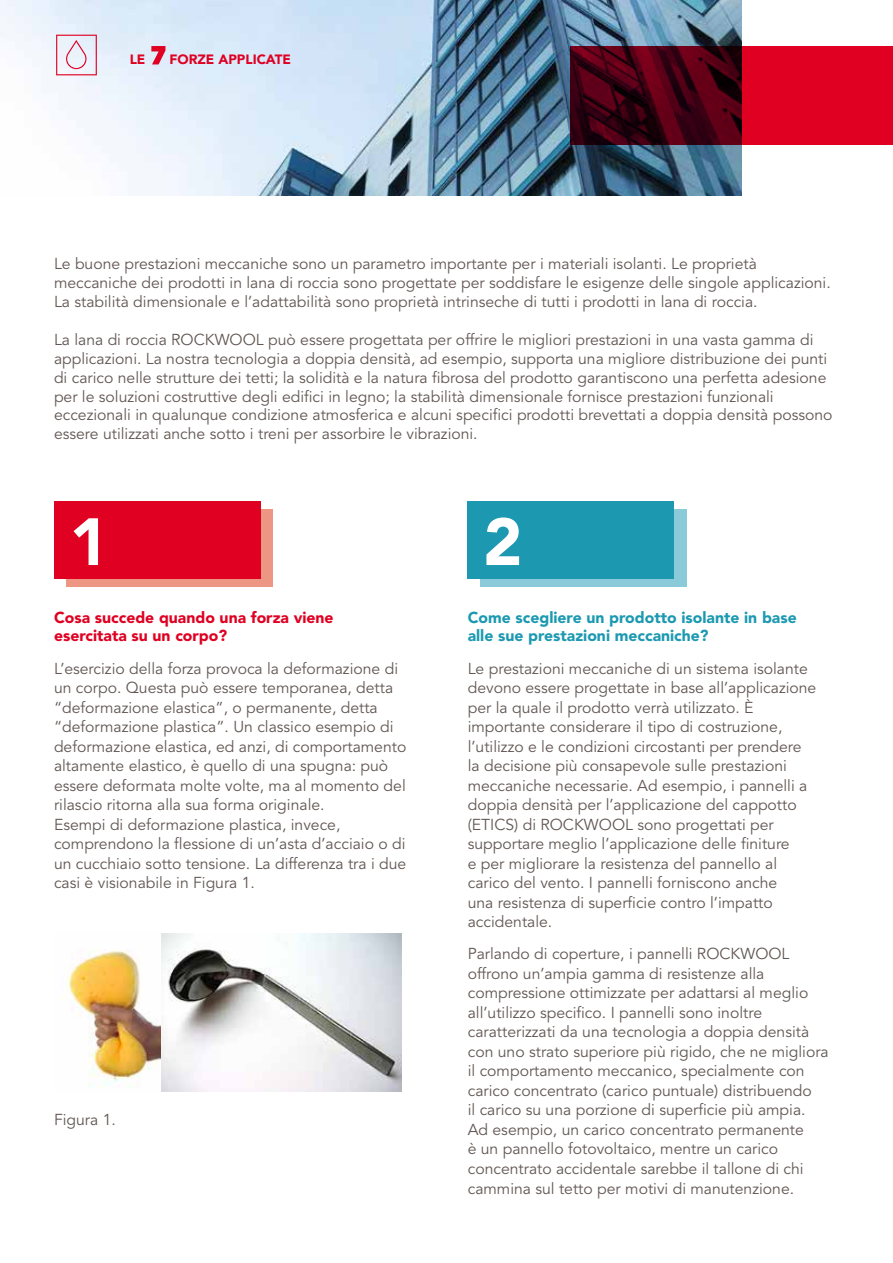
<style>
.page{position:relative;width:893px;height:1263px;background:#fff}
.page>*{position:absolute;margin:0;border:0;box-sizing:border-box;transform-origin:0 0}
.t1{font:900 66px "Avenir LT Std";color:#fff}
.t2{font:15.75px/19.5px "Avenir LT Std";color:#625753}
.t3{font:900 15.75px/18.9px "Avenir LT Std";color:#1c99b1}
.t4{font:900 15.75px/18.9px "Avenir LT Std";color:#df0022}
.t5{font:900 13.5px "Avenir";color:#df0022}
</style>
<div class="page">
<img style="left:0;top:0;width:741px;height:196px">
<svg style="left:570px;top:46px;width:323px;height:99px;background:#8b0019"></svg>
<svg style="left:151px;top:46px;width:14px;height:18px"></svg>
<svg style="left:56px;top:35px;width:41px;height:40px"></svg>
<div style="left:66px;top:509px;width:207px;height:77px;background:#ec9683"></div>
<div style="left:480px;top:509px;width:206px;height:77px;background:#8bcbd9"></div>
<div style="left:54px;top:501px;width:206px;height:78px;background:#df0022"></div>
<div style="left:468px;top:501px;width:206px;height:78px;background:#1c99b1"></div>
<img style="left:67px;top:933px;width:335px;height:159px">
<p class="t5" style="left:130px;top:48px;width:17px">LE</p>
<p class="t5" style="left:169px;top:48px;width:123px">FORZE APPLICATE</p>
<p class="t2" style="left:54px;top:255px;width:778px;line-height:18.9px">Le buone prestazioni meccaniche sono un parametro importante per i materiali isolanti. Le proprietà meccaniche dei prodotti in lana di roccia sono progettate per soddisfare le esigenze delle singole applicazioni.<br>La stabilità dimensionale e l’adattabilità sono proprietà intrinseche di tutti i prodotti in lana di roccia.</p>
<p class="t2" style="left:54px;top:330px;width:780px;line-height:18.9px">La lana di roccia ROCKWOOL può essere progettata per offrire le migliori prestazioni in una vasta gamma di applicazioni. La nostra tecnologia a doppia densità, ad esempio, supporta una migliore distribuzione dei punti di carico nelle strutture dei tetti; la solidità e la natura fibrosa del prodotto garantiscono una perfetta adesione per le soluzioni costruttive degli edifici in legno; la stabilità dimensionale fornisce prestazioni funzionali eccezionali in qualunque condizione atmosferica e alcuni specifici prodotti brevettati a doppia densità possono essere utilizzati anche sotto i treni per assorbire le vibrazioni.</p>
<h1 class="t1" style="left:70px;top:502px;width:41px">1</h1>
<h1 class="t1" style="left:483px;top:502px;width:41px">2</h1>
<p class="t4" style="left:54px;top:608px;width:281px">Cosa succede quando una forza viene esercitata su un corpo?</p>
<p class="t2" style="left:54px;top:659px;width:354px">L’esercizio della forza provoca la deformazione di un corpo. Questa può essere temporanea, detta “deformazione elastica”, o permanente, detta “deformazione plastica”. Un classico esempio di deformazione elastica, ed anzi, di comportamento altamente elastico, è quello di una spugna: può essere deformata molte volte, ma al momento del rilascio ritorna alla sua forma originale.<br>Esempi di deformazione plastica, invece, comprendono la flessione di un’asta d’acciaio o di un cucchiaio sotto tensione. La differenza tra i due casi è visionabile in Figura 1.</p>
<p class="t2" style="left:54px;top:1110px;width:63px">Figura 1.</p>
<p class="t3" style="left:468px;top:607px;width:330px">Come scegliere un prodotto isolante in base alle sue prestazioni meccaniche?</p>
<p class="t2" style="left:468px;top:659px;width:350px">Le prestazioni meccaniche di un sistema isolante devono essere progettate in base all’applicazione per la quale il prodotto verrà utilizzato. È importante considerare il tipo di costruzione, l’utilizzo e le condizioni circostanti per prendere la decisione più consapevole sulle prestazioni meccaniche necessarie. Ad esempio, i pannelli a doppia densità per l’applicazione del cappotto (ETICS) di ROCKWOOL sono progettati per supportare meglio l’applicazione delle finiture<br>e per migliorare la resistenza del pannello al carico del vento. I pannelli forniscono anche<br>una resistenza di superficie contro l’impatto accidentale.</p>
<p class="t2" style="left:468px;top:945px;width:363px">Parlando di coperture, i pannelli ROCKWOOL offrono un’ampia gamma di resistenze alla compressione ottimizzate per adattarsi al meglio all’utilizzo specifico. I pannelli sono inoltre caratterizzati da una tecnologia a doppia densità con uno strato superiore più rigido, che ne migliora il comportamento meccanico, specialmente con carico concentrato (carico puntuale) distribuendo<br>il carico su una porzione di superficie più ampia.<br>Ad esempio, un carico concentrato permanente<br>è un pannello fotovoltaico, mentre un carico concentrato accidentale sarebbe il tallone di chi cammina sul tetto per motivi di manutenzione.</p>
</div>
